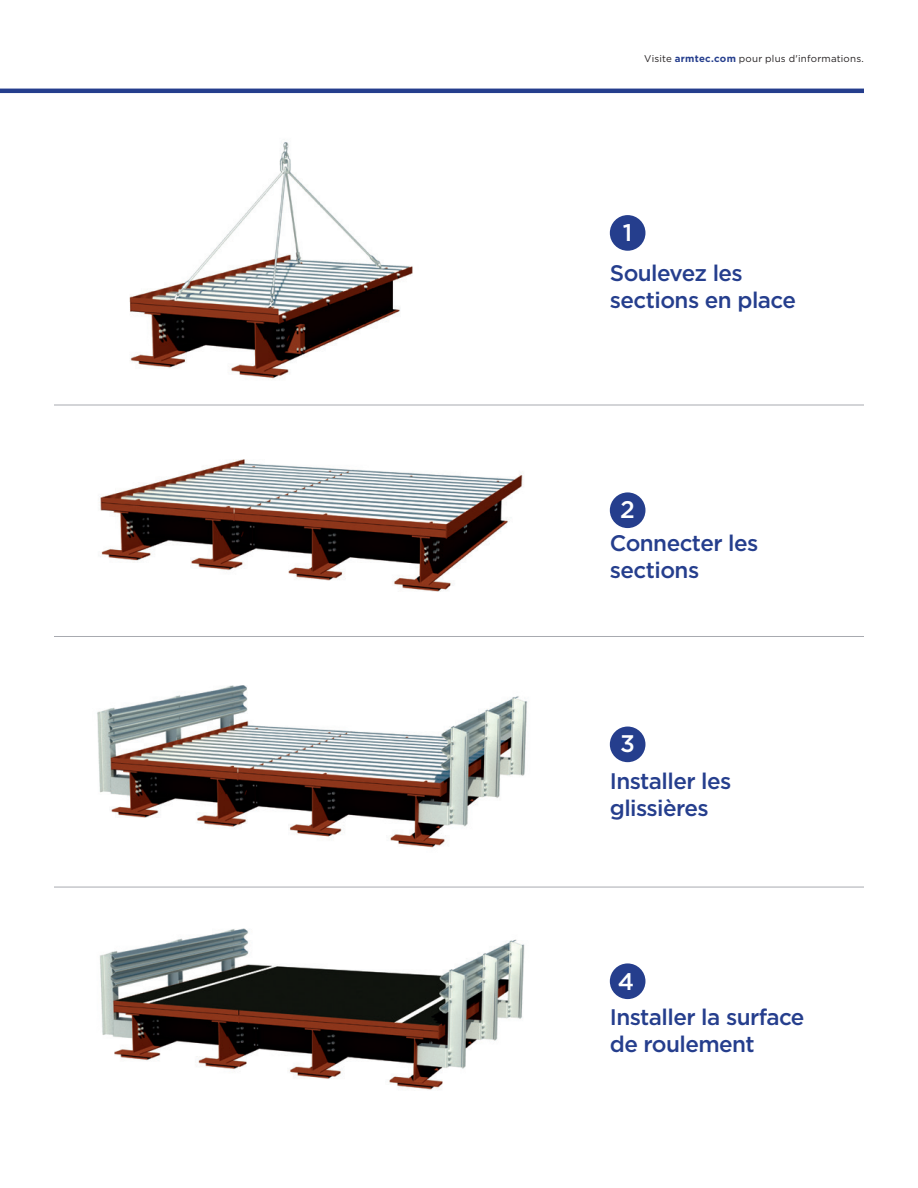
<style>
.page{position:relative;width:918px;height:1188px;background:#fff}
.page>*{position:absolute;margin:0;border:0;box-sizing:border-box;transform-origin:0 0}
.t1{font:500 24px "Gotham";color:#fff}
.t2{font:500 22.5px/27px "Gotham";letter-spacing:-.025em;color:#253e8d}
.t3{font:9.75px "Gotham";letter-spacing:.02em;color:#231f20}
.s1{font-weight:700;color:#253e8d}
</style>
<div class="page">
<hr style="left:0;top:89px;width:864px;height:4px;background:#253e8d">
<div style="left:610px;top:215px;width:35px;height:36px;background:#253e8d;border-radius:50%"></div>
<div style="left:610px;top:727px;width:35px;height:35px;background:#253e8d;border-radius:50%"></div>
<div style="left:610px;top:963px;width:35px;height:36px;background:#253e8d;border-radius:50%"></div>
<hr style="left:54px;top:405px;width:810px;height:1px;background:#a8aab0">
<hr style="left:54px;top:636px;width:810px;height:1px;background:#a8aab0">
<hr style="left:54px;top:887px;width:810px;height:1px;background:#a8aab0">
<div style="left:610px;top:492px;width:35px;height:36px;background:#253e8d;border-radius:50%"></div>
<img style="left:129px;top:142px;width:284px;height:237px">
<img style="left:100px;top:459px;width:423px;height:133px">
<img style="left:97px;top:685px;width:431px;height:163px">
<img style="left:100px;top:928px;width:425px;height:162px">
<p class="t3" style="left:644px;top:52px;width:221px">Visite <span class="s1">armtec.com</span> pour plus d'informations.</p>
<p class="t1" style="left:623px;top:217px;width:11px">1</p>
<p class="t2" style="left:610px;top:259px;width:188px">Soulevez les sections en place</p>
<p class="t1" style="left:620px;top:494px;width:16px">2</p>
<p class="t2" style="left:610px;top:529px;width:150px">Connecter les sections</p>
<p class="t1" style="left:620px;top:728px;width:16px">3</p>
<p class="t2" style="left:610px;top:768px;width:123px">Installer les glissières</p>
<p class="t1" style="left:618px;top:965px;width:18px">4</p>
<p class="t2" style="left:610px;top:1003px;width:196px">Installer la surface de roulement</p>
</div>
